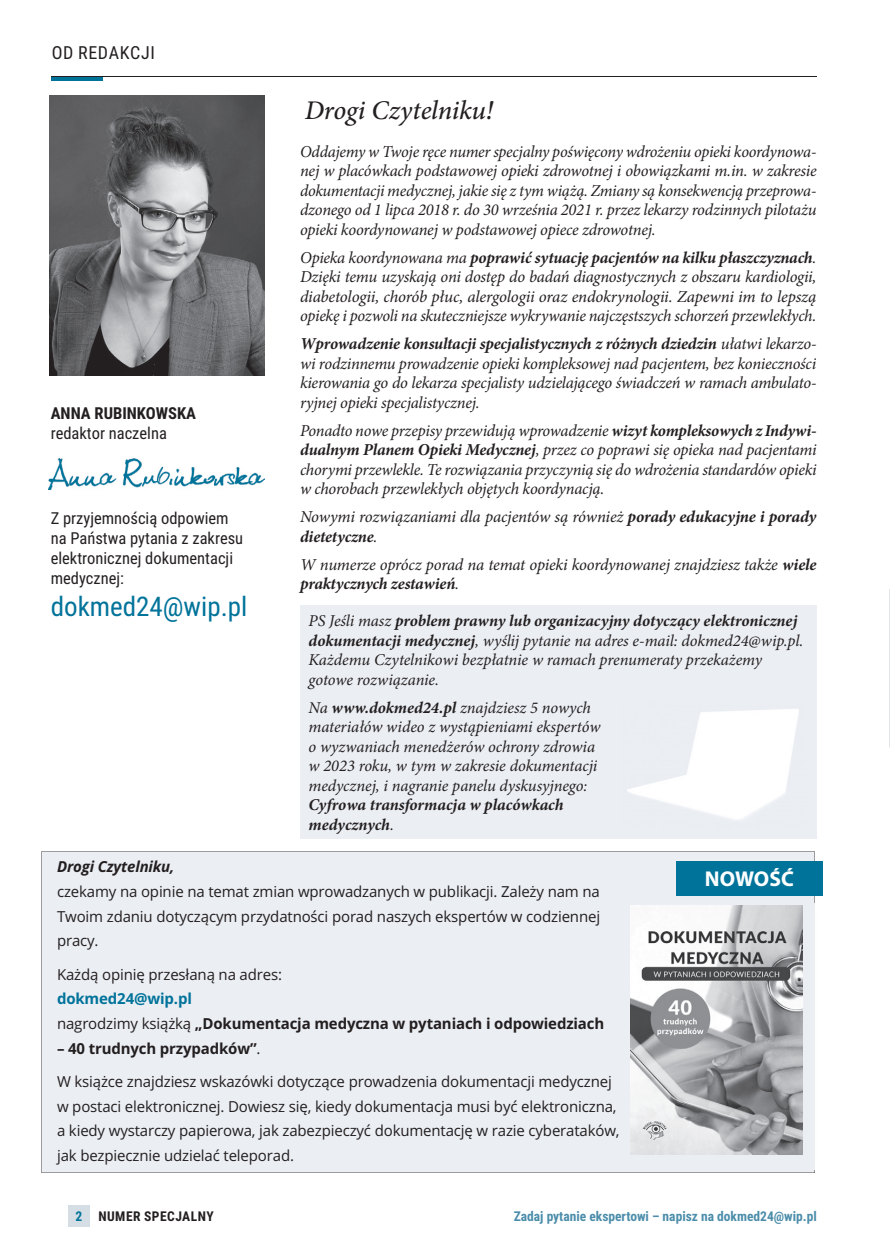
<style>
.page{position:relative;width:890px;height:1259px;background:#fff}
.page>*{position:absolute;margin:0;border:0;box-sizing:border-box;transform-origin:0 0}
.t1{font:italic 500 27px "Minion Pro";color:#231f20}
.t2{font:27px "Roboto Condensed";color:#00739a}
.t3{font:700 21.45px "Myriad Pro";color:#fff}
.t4{font:18px "Roboto Condensed";letter-spacing:.035em;color:#231f20}
.t5{font:italic 16.65px/19.5px "Minion Pro";letter-spacing:-.015em;color:#231f20;text-align:justify}
.t6{font:italic 16.5px/19.5px "Minion Pro";letter-spacing:-.005em;color:#231f20}
.t7{font:16.5px/19.8px "Roboto Condensed";color:#231f20}
.t8{font:italic 700 16.5px/19.5px "Minion Pro";color:#231f20}
.t9{font:700 16.5px "Roboto Condensed";color:#231f20}
.t10{font:15.15px/24.8px "Open Sans";letter-spacing:-.01em;color:#231f20;text-align:justify}
.t11{font:700 15.15px/24.8px "Open Sans";letter-spacing:-.01em;color:#231f20}
.t12{font:italic 700 15.15px "Open Sans";letter-spacing:-.01em;color:#231f20}
.t13{font:700 13.5px "Roboto Condensed";color:#4b8daa}
.t14{font:700 13.5px "Roboto Condensed";letter-spacing:.035em;color:#231f20}
.s1{font-weight:700}
.s2{font-weight:400}
.s3{color:#00739a}
</style>
<div class="page">
<hr style="left:51px;top:77px;width:766px;height:1px;background:#231f20">
<hr style="left:51px;top:77px;width:51px;height:3px;background:#00739a">
<div style="left:68px;top:1204px;width:22px;height:22px;background:#d5dee5"></div>
<div style="left:300px;top:605px;width:516px;height:88px;background:#ebeef3"></div>
<div style="left:300px;top:692px;width:516px;height:146px;background:#ebeef3"></div>
<img style="left:49px;top:458px;width:215px;height:31px">
<img style="left:50px;top:95px;width:215px;height:280px">
<img style="left:627px;top:709px;width:172px;height:111px">
<div style="left:41px;top:851px;width:774px;height:321px;background:#ebeef3"></div>
<div style="left:676px;top:860px;width:146px;height:35px;background:#00739a"></div>
<div style="left:628px;top:903px;width:187px;height:266px;background:#ebeef3"></div>
<img style="left:630px;top:905px;width:173px;height:249px">
<svg style="left:889px;top:589px;width:1px;height:158px"></svg>
<p class="t4" style="left:52px;top:46px;width:105px">OD REDAKCJI</p>
<p class="t9" style="left:51px;top:407px;width:147px">ANNA RUBINKOWSKA</p>
<p class="t7" style="left:51px;top:425px;width:118px">redaktor naczelna</p>
<p class="t7" style="left:51px;top:510px;width:194px">Z przyjemnością odpowiem na Państwa pytania z zakresu elektronicznej dokumentacji medycznej:</p>
<h1 class="t2" style="left:51px;top:595px;width:198px">dokmed24@wip.pl</h1>
<h1 class="t1" style="left:305px;top:99px;width:190px">Drogi Czytelniku!</h1>
<p class="t5" style="left:300px;top:143px;width:518px">Oddajemy w Twoje ręce numer specjalny poświęcony wdrożeniu opieki koordynowa&shy;nej w placówkach podstawowej opieki zdrowotnej i obowiązkami m.in. w zakresie dokumentacji medycznej, jakie się z tym wiążą. Zmiany są konsekwencją przeprowa&shy;dzonego od 1 lipca 2018 r. do 30 września 2021 r. przez lekarzy rodzinnych pilotażu opieki koordynowanej w podstawowej opiece zdrowotnej.</p>
<p class="t5" style="left:300px;top:249px;width:518px">Opieka koordynowana ma <span class="s1">poprawić sytuację pacjentów na kilku płaszczyznach</span>.<br>Dzięki temu uzyskają oni dostęp do badań diagnostycznych z obszaru kardiologii, diabetologii, chorób płuc, alergologii oraz endokrynologii. Zapewni im to lepszą opiekę i pozwoli na skuteczniejsze wykrywanie najczęstszych schorzeń przewlekłych.</p>
<p class="t5" style="left:300px;top:335px;width:518px"><span class="s1">Wprowadzenie konsultacji specjalistycznych z różnych dziedzin</span> ułatwi lekarzo&shy;wi rodzinnemu prowadzenie opieki kompleksowej nad pacjentem, bez konieczności kierowania go do lekarza specjalisty udzielającego świadczeń w ramach ambulato&shy;ryjnej opieki specjalistycznej.</p>
<p class="t5" style="left:300px;top:422px;width:518px">Ponadto nowe przepisy przewidują wprowadzenie <span class="s1">wizyt kompleksowych z Indywi&shy;dualnym Planem Opieki Medycznej</span>, przez co poprawi się opieka nad pacjentami chorymi przewlekle. Te rozwiązania przyczynią się do wdrożenia standardów opieki w chorobach przewlekłych objętych koordynacją.</p>
<p class="t5" style="left:300px;top:508px;width:518px">Nowymi rozwiązaniami dla pacjentów są również <span class="s1">porady edukacyjne i porady dietetyczne</span>.</p>
<p class="t5" style="left:300px;top:556px;width:518px">W numerze oprócz porad na temat opieki koordynowanej znajdziesz także <span class="s1">wiele praktycznych zestawień</span>.</p>
<p class="t6" style="left:308px;top:612px;width:496px">PS Jeśli masz <span class="s1">problem prawny lub organizacyjny dotyczący elektronicznej dokumentacji medycznej</span>, wyślij pytanie na adres e-mail: dokmed24@wip.pl.<br>Każdemu Czytelnikowi bezpłatnie w ramach prenumeraty przekażemy gotowe rozwiązanie.</p>
<p class="t6" style="left:308px;top:698px;width:293px">Na <span class="s1">www.dokmed24.pl</span> znajdziesz 5 nowych materiałów wideo z wystąpieniami ekspertów o wyzwaniach menedżerów ochrony zdrowia w 2023 roku, w tym w zakresie dokumentacji medycznej, i nagranie panelu dyskusyjnego:</p>
<p class="t8" style="left:308px;top:796px;width:256px">Cyfrowa transformacja w placówkach medycznych<span class="s2">.</span></p>
<p class="t12" style="left:57px;top:860px;width:119px">Drogi Czytelniku,</p>
<p class="t10" style="left:57px;top:880px;width:544px">czekamy na opinie na temat zmian wprowadzanych w publikacji. Zależy nam na Twoim zdaniu dotyczącym przydatności porad naszych ekspertów w codziennej pracy.</p>
<p class="t10" style="left:57px;top:963px;width:226px">Każdą opinię przesłaną na adres:</p>
<p class="t11" style="left:57px;top:987px;width:549px"><span class="s3">dokmed24@wip.pl<br></span><span class="s2">nagrodzimy książką</span> „Dokumentacja medyczna w pytaniach i odpowiedziach –-40 trudnych przypadków”<span class="s2">.</span></p>
<p class="t10" style="left:57px;top:1070px;width:564px;text-align:left">W książce znajdziesz wskazówki dotyczące prowadzenia dokumentacji medycznej w postaci elektronicznej. Dowiesz się, kiedy dokumentacja musi być elektroniczna, a kiedy wystarczy papierowa, jak zabezpieczyć dokumentację w razie cyberataków, jak-bezpiecznie udzielać teleporad.</p>
<p class="t3" style="left:705px;top:870px;width:90px">NOWOŚĆ</p>
<p class="t14" style="left:76px;top:1210px;width:140px"><span class="s3">2</span> NUMER SPECJALNY</p>
<p class="t13" style="left:514px;top:1210px;width:305px">Zadaj pytanie ekspertowi – napisz na dokmed24@wip.pl</p>
</div>
